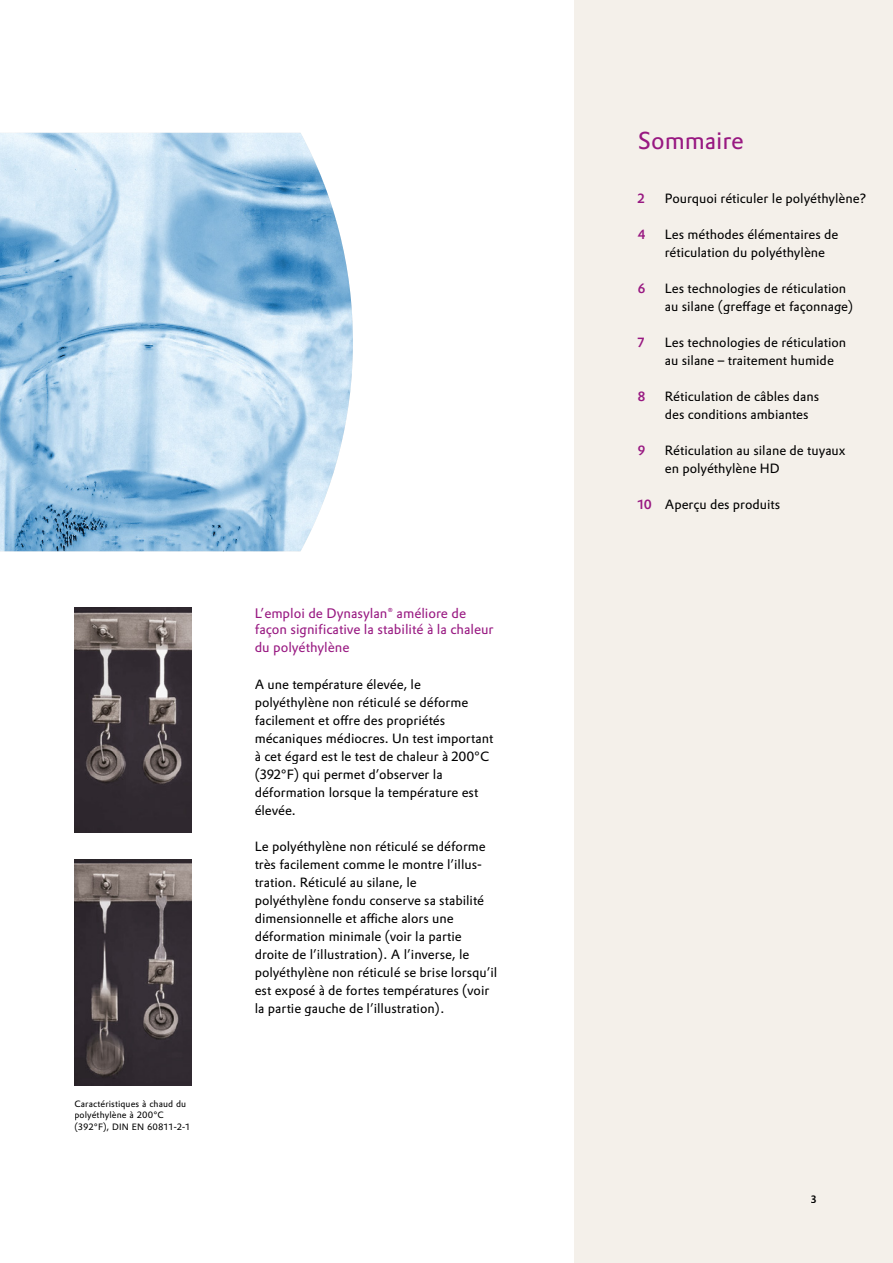
<style>
.page{position:relative;width:893px;height:1263px;background:#fff}
.page>*{position:absolute;margin:0;border:0;box-sizing:border-box;transform-origin:0 0}
.t1{font:24px "Evonik Prokyon";color:#981881}
.t2{font:13.5px/16.2px "Evonik Prokyon";color:#981881}
.t3{font:13.2px/18px "Evonik Prokyon";color:#000}
.t4{font:500 13.2px "Evonik Prokyon";color:#981881}
.t5{font:500 10.5px "Evonik Prokyon";color:#000}
.t6{font:9px/11.2px "Evonik Prokyon";letter-spacing:.01em;color:#000}
.s1{font-weight:500;color:#981881}
</style>
<div class="page">
<div style="left:574px;top:0;width:319px;height:1263px;background:#f4f0ea"></div>
<img style="left:0;top:133px;width:353px;height:418px">
<img style="left:74px;top:860px;width:117px;height:225px">
<img style="left:74px;top:608px;width:117px;height:225px">
<p class="t6" style="left:74px;top:1098px;width:118px">Caractéristiques à chaud du polyéthylène à 200°C (392°F), DIN EN 60811-2-1</p>
<p class="t2" style="left:255px;top:604px;width:240px">L’emploi de Dynasylan® améliore de façon significative la stabilité à la chaleur</p>
<p class="t2" style="left:255px;top:638px;width:96px">du polyéthylène</p>
<p class="t3" style="left:255px;top:674px;width:240px">A une température élevée, le polyéthylène non réticulé se déforme facilement et offre des propriétés mécaniques médiocres. Un test important à cet égard est le test de chaleur à 200°C (392°F) qui permet d’observer la déformation lorsque la température est élevée.</p>
<p class="t3" style="left:255px;top:836px;width:244px">Le polyéthylène non réticulé se déforme très facilement comme le montre l’illus&shy;tration. Réticulé au silane, le<br>polyéthylène fondu conserve sa stabilité dimensionnelle et affiche alors une déformation minimale (voir la partie droite de l’illustration). A l’inverse, le polyéthylène non réticulé se brise lorsqu’il est exposé à de fortes températures (voir la partie gauche de l’illustration).</p>
<h1 class="t1" style="left:638px;top:122px;width:107px">Sommaire</h1>
<p class="t4" style="left:638px;top:187px;width:8px">2</p>
<p class="t3" style="left:665px;top:188px;width:204px">Pourquoi réticuler le polyéthylène?</p>
<p class="t4" style="left:638px;top:223px;width:9px">4</p>
<p class="t3" style="left:665px;top:224px;width:175px">Les méthodes élémentaires de réticulation du polyéthylène</p>
<p class="t4" style="left:638px;top:277px;width:9px">6</p>
<p class="t3" style="left:665px;top:278px;width:190px">Les technologies de réticulation au silane (greffage et façonnage)</p>
<p class="t4" style="left:638px;top:331px;width:8px">7</p>
<p class="t3" style="left:665px;top:332px;width:183px">Les technologies de réticulation au silane – traitement humide</p>
<p class="t4" style="left:638px;top:385px;width:9px">8</p>
<p class="t3" style="left:665px;top:386px;width:156px">Réticulation de câbles dans des conditions ambiantes</p>
<p class="t4" style="left:638px;top:439px;width:9px">9</p>
<p class="t3" style="left:665px;top:440px;width:182px">Réticulation au silane de tuyaux en polyéthylène HD</p>
<p class="t3" style="left:638px;top:494px;width:144px"><span class="s1">10</span> Aperçu des produits</p>
<p class="t5" style="left:811px;top:1191px;width:8px">3</p>
</div>
